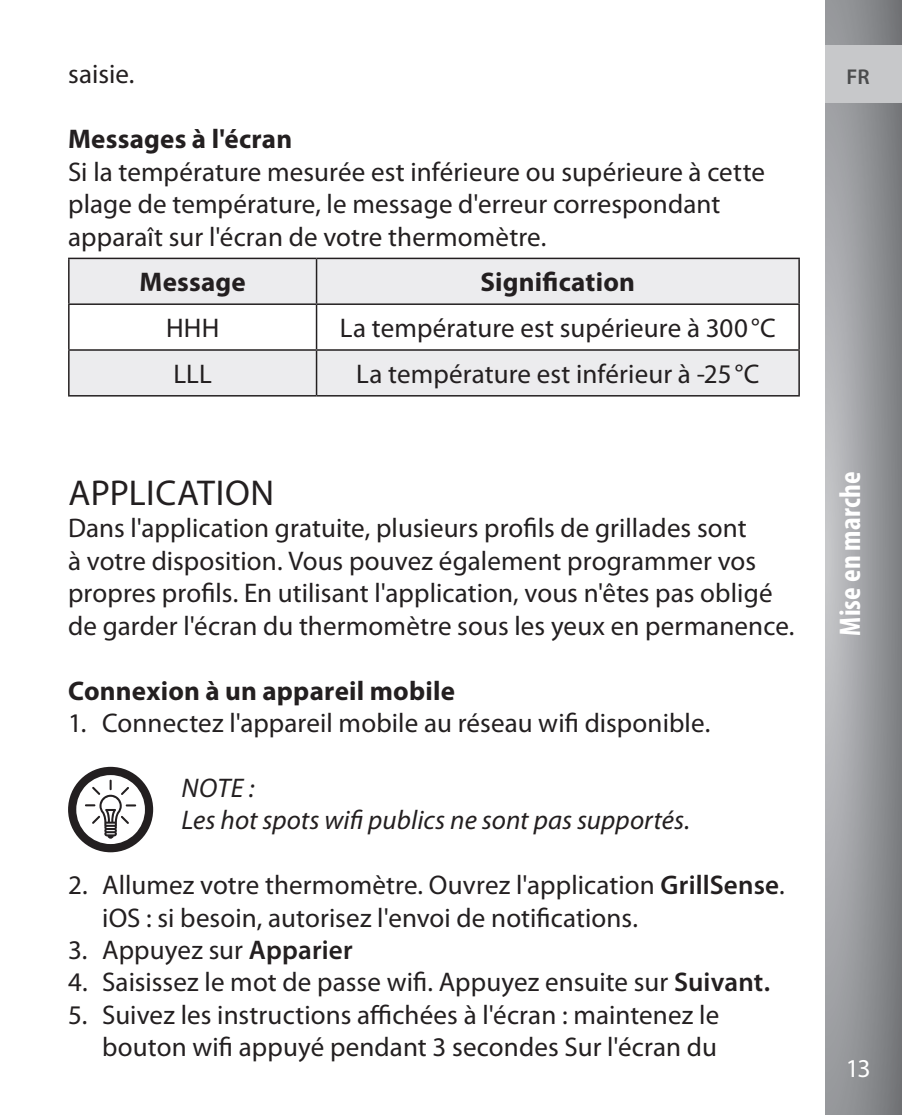
<style>
.page{position:relative;width:902px;height:1115px;background:#fff}
.page>*{position:absolute;margin:0;border:0;box-sizing:border-box;transform-origin:0 0}
.t1{font:36px "Myriad Pro";letter-spacing:.01em;color:#231f20}
.t2{font:700 condensed 30px "Myriad Pro";letter-spacing:.01em;color:#fff}
.t3{font:27px/32.4px "Myriad Pro";letter-spacing:.005em;color:#231f20}
.t4{font:700 27px "Myriad Pro";letter-spacing:.01em;color:#231f20}
.t5{font:italic 27px/32.4px "Myriad Pro";color:#231f20}
.t6{font:25.8px "Myriad Pro";color:#fff}
.t7{font:600 21.6px "Myriad Pro";color:#4b4c4d}
.s1{font-weight:600}
</style>
<div class="page">
<svg style="left:825px;top:0;width:76px;height:1114px;background:#999b9e"></svg>
<div style="left:825px;top:45px;width:76px;height:58px;background:#c7c8ca"></div>
<div style="left:70px;top:259px;width:728px;height:136px;background:#ececee"></div>
<svg style="left:70px;top:305px;width:728px;height:44px"></svg>
<hr style="left:68px;top:257px;width:248px;height:2px;background:#231f20">
<hr style="left:68px;top:259px;width:2px;height:44px;background:#231f20">
<hr style="left:316px;top:257px;width:483px;height:2px;background:#231f20">
<hr style="left:798px;top:259px;width:1px;height:44px;background:#231f20">
<hr style="left:68px;top:305px;width:2px;height:44px;background:#231f20">
<hr style="left:798px;top:305px;width:1px;height:44px;background:#231f20">
<hr style="left:68px;top:350px;width:2px;height:45px;background:#231f20">
<hr style="left:798px;top:350px;width:1px;height:45px;background:#231f20">
<hr style="left:316px;top:259px;width:1px;height:44px;background:#231f20">
<hr style="left:68px;top:303px;width:248px;height:2px;background:#231f20">
<hr style="left:316px;top:303px;width:483px;height:2px;background:#231f20">
<hr style="left:316px;top:305px;width:1px;height:44px;background:#231f20">
<hr style="left:68px;top:349px;width:248px;height:1px;background:#231f20">
<hr style="left:68px;top:395px;width:248px;height:1px;background:#231f20">
<hr style="left:316px;top:349px;width:483px;height:1px;background:#231f20">
<hr style="left:316px;top:350px;width:1px;height:45px;background:#231f20">
<hr style="left:316px;top:395px;width:483px;height:1px;background:#231f20">
<svg style="left:68px;top:766px;width:85px;height:86px"></svg>
<p class="t3" style="left:68px;top:58px;width:68px">saisie.</p>
<p class="t7" style="left:846px;top:63px;width:25px">FR</p>
<p class="t4" style="left:68px;top:122px;width:225px">Messages à l'écran</p>
<p class="t3" style="left:68px;top:155px;width:698px">Si la température mesurée est inférieure ou supérieure à cette plage de température, le message d'erreur correspondant apparaît sur l'écran de votre thermomètre.</p>
<p class="t4" style="left:139px;top:264px;width:108px">Message</p>
<p class="t4" style="left:480px;top:264px;width:156px">Signification</p>
<p class="t3" style="left:166px;top:311px;width:55px">HHH</p>
<p class="t3" style="left:340px;top:311px;width:437px">La température est supérieure à 300°C</p>
<p class="t3" style="left:173px;top:357px;width:40px">LLL</p>
<p class="t3" style="left:356px;top:357px;width:404px">La température est inférieur à -25°C</p>
<h1 class="t1" style="left:68px;top:470px;width:207px">APPLICATION</h1>
<p class="t3" style="left:68px;top:511px;width:727px">Dans l'application gratuite, plusieurs profils de grillades sont<br>à votre disposition. Vous pouvez également programmer vos propres profils. En utilisant l'application, vous n'êtes pas obligé de garder l'écran du thermomètre sous les yeux en permanence.</p>
<p class="t4" style="left:68px;top:672px;width:388px">Connexion à un appareil mobile</p>
<p class="t3" style="left:68px;top:706px;width:643px">1. Connectez l'appareil mobile au réseau wifi disponible.</p>
<p class="t5" style="left:181px;top:771px;width:510px">NOTE :<br>Les hot spots wifi publics ne sont pas supportés.</p>
<p class="t3" style="left:102px;top:868px;width:684px;text-indent:-34px">2. Allumez votre thermomètre. Ouvrez l'application <span class="s1">GrillSense</span>. iOS : si besoin, autorisez l'envoi de notifications.</p>
<p class="t3" style="left:68px;top:933px;width:286px">3. Appuyez sur <span class="s1">Apparier</span></p>
<p class="t3" style="left:68px;top:965px;width:703px">4. Saisissez le mot de passe wifi. Appuyez ensuite sur <span class="s1">Suivant.</span></p>
<p class="t3" style="left:68px;top:997px;width:652px;text-align:right">5. Suivez les instructions affichées à l'écran : maintenez le bouton wifi appuyé pendant 3 secondes Sur l'écran du</p>
<p class="t2" style="left:831px;top:635px;width:166px;rotate:-90deg">Mise en marche</p>
<p class="t6" style="left:845px;top:1051px;width:26px">13</p>
</div>
